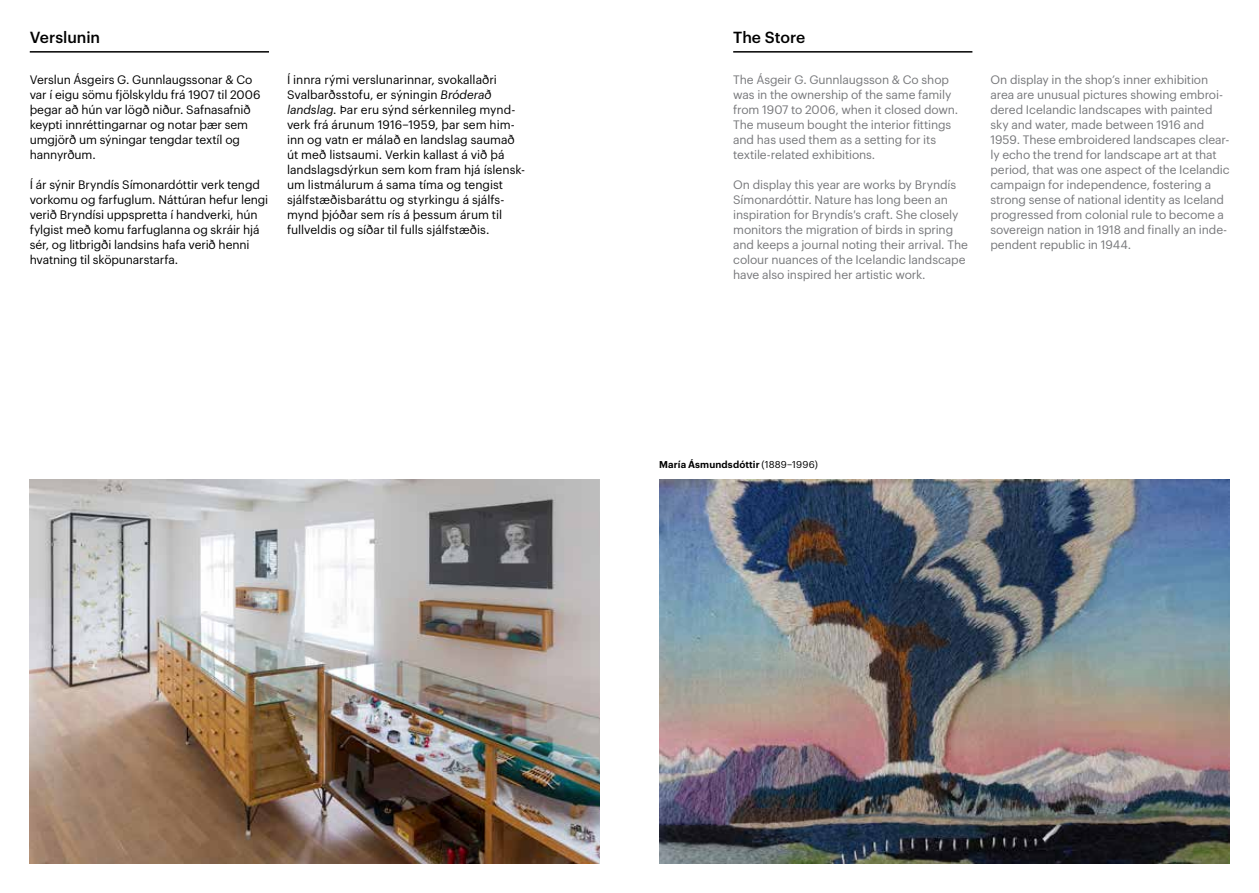
<style>
.page{position:relative;width:1259px;height:893px;background:#fff}
.page>*{position:absolute;margin:0;border:0;box-sizing:border-box;transform-origin:0 0}
.t1{font:500 15.75px "Graphik";color:#000}
.t2{font:12px/15px "Graphik";letter-spacing:-.01em;color:#77787b}
.t3{font:12px/15px "Graphik";letter-spacing:-.005em;color:#000}
.t4{font:600 9.75px "Graphik";letter-spacing:.01em;color:#000}
.s1{font-style:italic}
.s2{font-weight:400}
</style>
<div class="page">
<hr style="left:733px;top:51px;width:239px;height:2px;background:#000">
<img style="left:659px;top:479px;width:570px;height:384px">
<hr style="left:30px;top:51px;width:239px;height:2px;background:#000">
<img style="left:30px;top:479px;width:570px;height:384px">
<h1 class="t1" style="left:30px;top:25px;width:72px">Verslunin</h1>
<p class="t3" style="left:30px;top:71px;width:232px">Verslun Ásgeirs G. Gunnlaugssonar &amp; Co var í eigu sömu fjölskyldu frá 1907 til 2006 þegar að hún var lögð niður. Safnasafnið keypti innréttingarnar og notar þær sem umgjörð um sýningar tengdar textíl og hannyrðum.</p>
<p class="t3" style="left:30px;top:176px;width:240px">Í ár sýnir Bryndís Símonardóttir verk tengd vorkomu og farfuglum. Náttúran hefur lengi verið Bryndísi uppspretta í handverki, hún fylgist með komu farfuglanna og skráir hjá sér, og litbrigði landsins hafa verið henni hvatning til sköpunarstarfa.</p>
<p class="t3" style="left:287px;top:71px;width:240px">Í innra rými verslunarinnar, svokallaðri Svalbarðsstofu, er sýningin <span class="s1">Bróderað landslag.</span> Þar eru sýnd sérkennileg mynd&shy;verk frá árunum 1916–1959, þar sem him&shy;inn og vatn er málað en landslag saumað út með listsaumi. Verkin kallast á við þá landslagsdýrkun sem kom fram hjá íslensk&shy;um listmálurum á sama tíma og tengist sjálfstæðisbaráttu og styrkingu á sjálfs&shy;mynd þjóðar sem rís á þessum árum til fullveldis og síðar til fulls sjálfstæðis.</p>
<h1 class="t1" style="left:733px;top:25px;width:74px">The Store</h1>
<p class="t2" style="left:733px;top:71px;width:227px">The Ásgeir G. Gunnlaugsson &amp; Co shop was in the ownership of the same family from 1907 to 2006, when it closed down.<br>The museum bought the interior fittings and has used them as a setting for its textile-related exhibitions.</p>
<p class="t2" style="left:733px;top:176px;width:236px">On display this year are works by Bryndís Símonardóttir. Nature has long been an inspiration for Bryndís′s craft. She closely monitors the migration of birds in spring and keeps a journal noting their arrival. The colour nuances of the Icelandic landscape have also inspired her artistic work.</p>
<p class="t2" style="left:990px;top:71px;width:241px">On display in the shop’s inner exhibition area are unusual pictures showing embroi&shy;dered Icelandic landscapes with painted sky and water, made between 1916 and 1959. These embroidered landscapes clear&shy;ly echo the trend for landscape art at that period, that was one aspect of the Icelandic campaign for independence, fostering a strong sense of national identity as Iceland progressed from colonial rule to become a sovereign nation in 1918 and finally an inde&shy;pendent republic in 1944.</p>
<p class="t4" style="left:659px;top:457px;width:160px">María Ásmundsdóttir <span class="s2">(1889–1996)</span></p>
</div>
